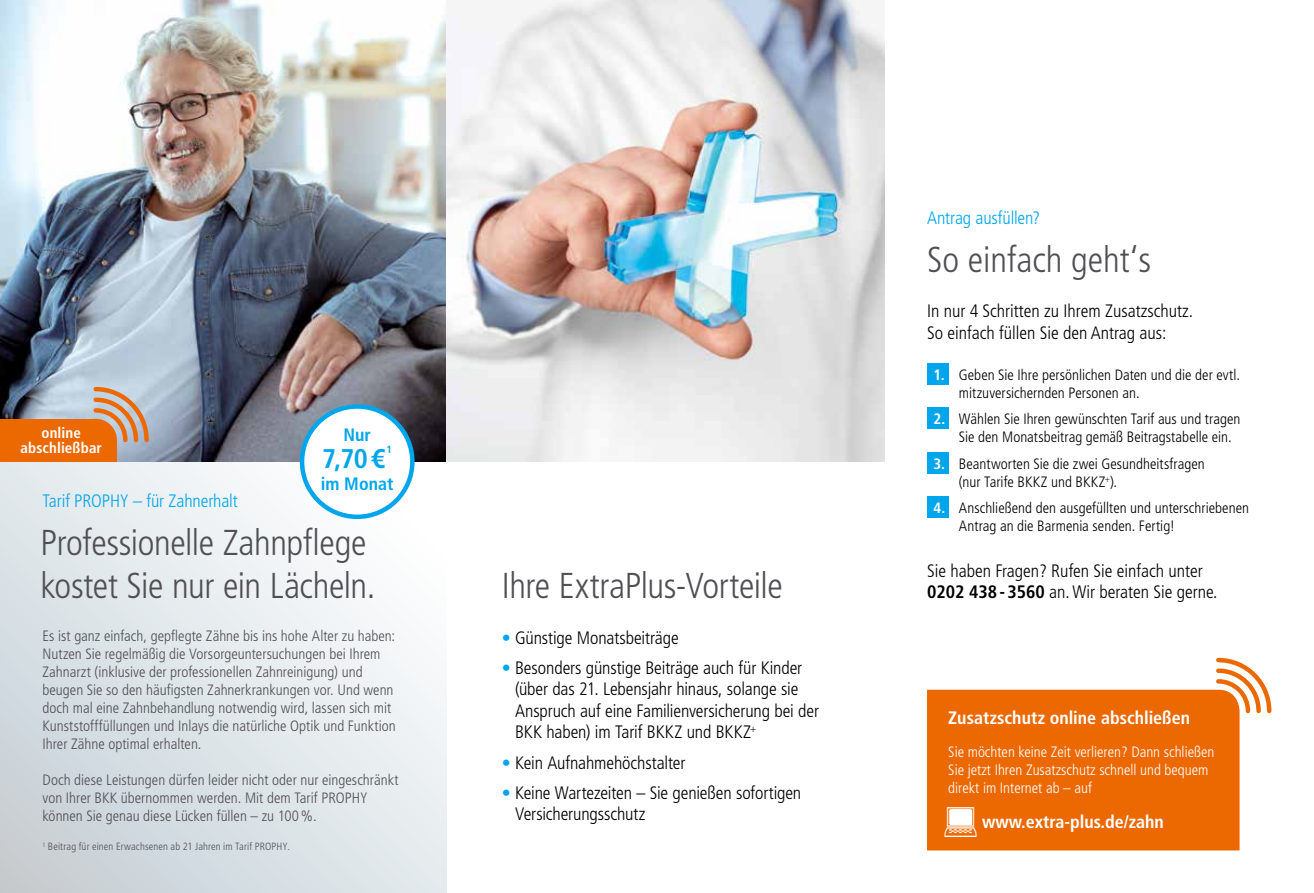
<style>
.page{position:relative;width:1314px;height:893px;background:#fff}
.page>*{position:absolute;margin:0;border:0;box-sizing:border-box;transform-origin:0 0}
.t1{font:300 condensed 36px/43.2px "Frutiger LT Std";letter-spacing:-.01em;color:#504f53}
.t2{font:700 condensed 27px "Frutiger LT Std";color:#00a6eb}
.t3{font:300 condensed 18px/21.6px "Frutiger LT Std";letter-spacing:-.005em;color:#000}
.t4{font:700 condensed 18px "Frutiger LT Std";color:#fff}
.t5{font:300 condensed 18px "Frutiger LT Std";letter-spacing:-.01em;color:#00a6eb}
.t6{font:700 condensed 18px "Frutiger LT Std";color:#00a6eb}
.t7{font:300 condensed 15px/18px "Frutiger LT Std";color:#504f53}
.t8{font:300 condensed 15px/18px "Frutiger LT Std";color:#000}
.t9{font:300 condensed 15px/18px "Frutiger LT Std";color:#fff}
.t10{font:700 condensed 15px/15px "Frutiger LT Std";letter-spacing:.01em;color:#fff;text-align:center}
.t11{font:300 condensed 10.5px "Frutiger LT Std";letter-spacing:.015em;color:#504f53}
.t12{font:700 condensed 10.5px "Frutiger LT Std";color:#00a6eb}
.s1{font-weight:700;color:#00a6eb}
.s2{font-weight:700;color:#fff}
.s3{font-weight:700}
</style>
<div class="page">
<svg style="left:0;top:461px;width:446px;height:432px"></svg>
<img style="left:0;top:0;width:446px;height:461px">
<div style="left:302px;top:406px;width:110px;height:111px;background:#fff;border-radius:50%"></div>
<div style="left:300px;top:404px;width:115px;height:115px;border:4px solid #00a6eb;border-radius:50%"></div>
<div style="left:0;top:419px;width:96px;height:42px;background:#ec6902"></div>
<div style="left:0;top:440px;width:117px;height:21px;background:#ec6902"></div>
<svg style="left:91px;top:385px;width:60px;height:60px;background:#cfa382"></svg>
<div style="left:927px;top:363px;width:21px;height:21px;background:#00a6eb"></div>
<div style="left:927px;top:408px;width:21px;height:21px;background:#00a6eb"></div>
<div style="left:927px;top:452px;width:21px;height:21px;background:#00a6eb"></div>
<div style="left:927px;top:497px;width:21px;height:21px;background:#00a6eb"></div>
<div style="left:927px;top:690px;width:312px;height:160px;background:#ec6902"></div>
<svg style="left:1214px;top:657px;width:58px;height:58px"></svg>
<img style="left:446px;top:0;width:438px;height:461px">
<svg style="left:945px;top:807px;width:32px;height:30px"></svg>
<p class="t10" style="left:21px;top:425px;width:83px">online abschließbar</p>
<p class="t5" style="left:43px;top:490px;width:197px">Tarif PROPHY – für Zahnerhalt</p>
<p class="t6" style="left:343px;top:424px;width:29px">Nur</p>
<h2 class="t2" style="left:322px;top:443px;width:64px">7,70 €</h2>
<p class="t12" style="left:387px;top:443px;width:7px">1</p>
<p class="t6" style="left:321px;top:473px;width:74px">im Monat</p>
<h1 class="t1" style="left:40px;top:521px;width:336px">Professionelle Zahnpflege kostet Sie nur ein Lächeln.</h1>
<p class="t7" style="left:43px;top:627px;width:355px">Es ist ganz einfach, gepflegte Zähne bis ins hohe Alter zu haben:<br>Nutzen Sie regelmäßig die Vorsorgeuntersuchungen bei Ihrem Zahnarzt (inklusive der professionellen Zahnreinigung) und beugen Sie so den häufigsten Zahnerkrankungen vor. Und wenn doch mal eine Zahnbehandlung notwendig wird, lassen sich mit Kunststofffüllungen und Inlays die natürliche Optik und Funktion Ihrer Zähne optimal erhalten.</p>
<p class="t7" style="left:43px;top:771px;width:358px">Doch diese Leistungen dürfen leider nicht oder nur eingeschränkt von Ihrer BKK übernommen werden. Mit dem Tarif PROPHY können Sie genau diese Lücken füllen – zu 100%.</p>
<p class="t11" style="left:43px;top:841px;width:249px"><sup>1</sup> Beitrag für einen Erwachsenen ab 21 Jahren im Tarif PROPHY.</p>
<h1 class="t1" style="left:502px;top:565px;width:282px">Ihre ExtraPlus-Vorteile</h1>
<p class="t3" style="left:502px;top:627px;width:178px"><span class="s1">•</span> Günstige Monatsbeiträge</p>
<p class="t3" style="left:515px;top:657px;width:305px;text-indent:-13px"><span class="s1">•</span> Besonders günstige Beiträge auch für Kinder (über das 21. Lebensjahr hinaus, solange sie Anspruch auf eine Familienversicherung bei der BKK haben) im Tarif BKKZ und BKKZ<sup>+</sup></p>
<p class="t3" style="left:502px;top:752px;width:185px"><span class="s1">•</span> Kein Aufnahmehöchstalter</p>
<p class="t3" style="left:515px;top:782px;width:288px;text-indent:-13px"><span class="s1">•</span> Keine Wartezeiten – Sie genießen sofortigen<br>Versicherungsschutz</p>
<p class="t5" style="left:927px;top:207px;width:115px">Antrag ausfüllen?</p>
<h1 class="t1" style="left:927px;top:238px;width:225px">So einfach geht‘s</h1>
<p class="t3" style="left:927px;top:301px;width:268px">In nur 4 Schritten zu Ihrem Zusatzschutz.<br>So einfach füllen Sie den Antrag aus:</p>
<p class="t8" style="left:959px;top:366px;width:283px;text-indent:-26px"><span class="s2">1.</span> Geben Sie Ihre persönlichen Daten und die der evtl. mitzuversichernden Personen an.</p>
<p class="t8" style="left:959px;top:410px;width:283px;text-indent:-26px"><span class="s2">2.</span> Wählen Sie Ihren gewünschten Tarif aus und tragen<br>Sie den Monatsbeitrag gemäß Beitragstabelle ein.</p>
<p class="t8" style="left:959px;top:455px;width:247px;text-indent:-26px"><span class="s2">3.</span> Beantworten Sie die zwei Gesundheitsfragen (nur Tarife BKKZ und BKKZ<sup>+</sup>).</p>
<p class="t8" style="left:959px;top:499px;width:292px;text-indent:-26px"><span class="s2">4.</span> Anschließend den ausgefüllten und unterschriebenen<br>Antrag an die Barmenia senden. Fertig!</p>
<p class="t3" style="left:927px;top:560px;width:292px">Sie haben Fragen? Rufen Sie einfach unter<br><span class="s3">0202 438-3560</span> an. Wir beraten Sie gerne.</p>
<p class="t4" style="left:948px;top:708px;width:244px">Zusatzschutz online abschließen</p>
<p class="t9" style="left:948px;top:743px;width:268px">Sie möchten keine Zeit verlieren? Dann schließen<br>Sie jetzt Ihren Zusatzschutz schnell und bequem direkt im Internet ab – auf</p>
<p class="t4" style="left:982px;top:811px;width:183px">www.extra-plus.de/zahn</p>
</div>
